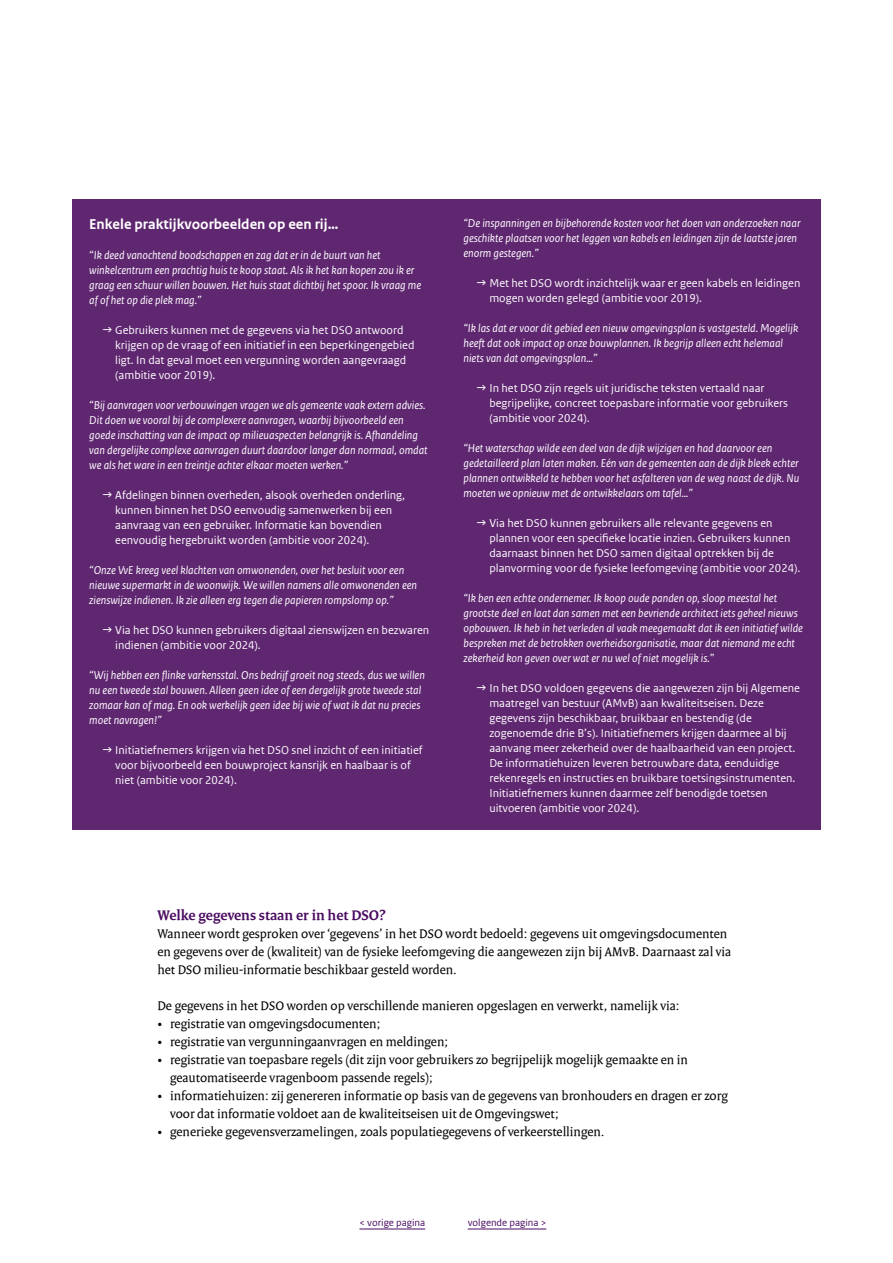
<style>
.page{position:relative;width:893px;height:1263px;background:#fff}
.page>*{position:absolute;margin:0;border:0;box-sizing:border-box;transform-origin:0 0}
.t1{font:700 15px "Rijksoverheid Sans Web Text";color:#fff}
.t2{font:700 15px "Rijksoverheid Serif Web";color:#4b0c61}
.t3{font:13.5px/18px "Rijksoverheid Serif Web";color:#000}
.t4{font:italic 12px/15px "Rijksoverheid Sans Text";color:#fff}
.t5{font:12px/15px "Rijksoverheid Sans Web Text";color:#fff}
.t6{font:10.5px "Rijksoverheid Sans Web Text";color:#4b0c61}
</style>
<div class="page">
<div style="left:72px;top:200px;width:749px;height:630px;background:#602771"></div>
<hr style="left:468px;top:1229px;width:78px;height:1px;background:#4b0c61">
<hr style="left:359px;top:1229px;width:66px;height:1px;background:#4b0c61">
<p class="t1" style="left:89px;top:216px;width:251px">Enkele praktijkvoorbeelden op een rij…</p>
<p class="t4" style="left:89px;top:248px;width:333px">“Ik deed vanochtend boodschappen en zag dat er in de buurt van het winkelcentrum een prachtig huis te koop staat. Als ik het kan kopen zou ik er graag een schuur willen bouwen. Het huis staat dichtbij het spoor. Ik vraag me af of het op die plek mag.”</p>
<p class="t5" style="left:115px;top:323px;width:301px">Gebruikers kunnen met de gegevens via het DSO antwoord krijgen op de vraag of een initiatief in een beperkingengebied ligt. In dat geval moet een vergunning worden aangevraagd (ambitie voor 2019).</p>
<p class="t4" style="left:89px;top:398px;width:340px">“Bij aanvragen voor verbouwingen vragen we als gemeente vaak extern advies.<br>Dit doen we vooral bij de complexere aanvragen, waarbij bijvoorbeeld een goede inschatting van de impact op milieuaspecten belangrijk is. Afhandeling van dergelijke complexe aanvragen duurt daardoor langer dan normaal, omdat we als het ware in een treintje achter elkaar moeten werken.”</p>
<p class="t5" style="left:115px;top:488px;width:291px">Afdelingen binnen overheden, alsook overheden onderling, kunnen binnen het DSO eenvoudig samenwerken bij een aanvraag van een gebruiker. Informatie kan bovendien eenvoudig hergebruikt worden (ambitie voor 2024).</p>
<p class="t4" style="left:89px;top:563px;width:329px">“Onze VvE kreeg veel klachten van omwonenden, over het besluit voor een nieuwe supermarkt in de woonwijk. We willen namens alle omwonenden een zienswijze indienen. Ik zie alleen erg tegen die papieren rompslomp op.”</p>
<p class="t5" style="left:115px;top:623px;width:316px">Via het DSO kunnen gebruikers digitaal zienswijzen en bezwaren indienen (ambitie voor 2024).</p>
<p class="t4" style="left:89px;top:668px;width:337px">“Wij hebben een flinke varkensstal. Ons bedrijf groeit nog steeds, dus we willen nu een tweede stal bouwen. Alleen geen idee of een dergelijk grote tweede stal zomaar kan of mag. En ook werkelijk geen idee bij wie of wat ik dat nu precies moet navragen!”</p>
<p class="t5" style="left:115px;top:743px;width:309px">Initiatiefnemers krijgen via het DSO snel inzicht of een initiatief voor bijvoorbeeld een bouwproject kansrijk en haalbaar is of niet (ambitie voor 2024).</p>
<p class="t4" style="left:463px;top:215px;width:338px">“De inspanningen en bijbehorende kosten voor het doen van onderzoeken naar geschikte plaatsen voor het leggen van kabels en leidingen zijn de laatste jaren enorm gestegen.”</p>
<p class="t5" style="left:489px;top:275px;width:312px">Met het DSO wordt inzichtelijk waar er geen kabels en leidingen mogen worden gelegd (ambitie voor 2019).</p>
<p class="t4" style="left:463px;top:320px;width:336px">“Ik las dat er voor dit gebied een nieuw omgevingsplan is vastgesteld. Mogelijk heeft dat ook impact op onze bouwplannen. Ik begrijp alleen echt helemaal niets van dat omgevingsplan…”</p>
<p class="t5" style="left:489px;top:380px;width:300px">In het DSO zijn regels uit juridische teksten vertaald naar begrijpelijke, concreet toepasbare informatie voor gebruikers (ambitie voor 2024).</p>
<p class="t4" style="left:463px;top:440px;width:337px">“Het waterschap wilde een deel van de dijk wijzigen en had daarvoor een gedetailleerd plan laten maken. Eén van de gemeenten aan de dijk bleek echter plannen ontwikkeld te hebben voor het asfalteren van de weg naast de dijk. Nu moeten we opnieuw met de ontwikkelaars om tafel…”</p>
<p class="t5" style="left:489px;top:515px;width:313px">Via het DSO kunnen gebruikers alle relevante gegevens en plannen voor een specifieke locatie inzien. Gebruikers kunnen daarnaast binnen het DSO samen digitaal optrekken bij de planvorming voor de fysieke leefomgeving (ambitie voor 2024).</p>
<p class="t4" style="left:463px;top:590px;width:341px">“Ik ben een echte ondernemer. Ik koop oude panden op, sloop meestal het grootste deel en laat dan samen met een bevriende architect iets geheel nieuws opbouwen. Ik heb in het verleden al vaak meegemaakt dat ik een initiatief wilde bespreken met de betrokken overheidsorganisatie, maar dat niemand me echt zekerheid kon geven over wat er nu wel of niet mogelijk is.”</p>
<p class="t5" style="left:489px;top:680px;width:312px">In het DSO voldoen gegevens die aangewezen zijn bij Algemene maatregel van bestuur (AMvB) aan kwaliteitseisen. Deze gegevens zijn beschikbaar, bruikbaar en bestendig (de zogenoemde drie B’s). Initiatiefnemers krijgen daarmee al bij aanvang meer zekerheid over de haalbaarheid van een project.<br>De informatiehuizen leveren betrouwbare data, eenduidige rekenregels en instructies en bruikbare toetsingsinstrumenten.<br>Initiatiefnemers kunnen daarmee zelf benodigde toetsen uitvoeren (ambitie voor 2024).</p>
<p class="t2" style="left:157px;top:906px;width:230px">Welke gegevens staan er in het DSO?</p>
<p class="t3" style="left:157px;top:924px;width:575px">Wanneer wordt gesproken over ‘gegevens’ in het DSO wordt bedoeld: gegevens uit omgevingsdocumenten en gegevens over de (kwaliteit) van de fysieke leefomgeving die aangewezen zijn bij AMvB. Daarnaast zal via het DSO milieu-informatie beschikbaar gesteld worden.</p>
<p class="t3" style="left:157px;top:996px;width:524px">De gegevens in het DSO worden op verschillende manieren opgeslagen en verwerkt, namelijk via:</p>
<p class="t3" style="left:157px;top:1014px;width:225px">• registratie van omgevingsdocumenten;</p>
<p class="t3" style="left:157px;top:1032px;width:292px">• registratie van vergunningaanvragen en meldingen;</p>
<p class="t3" style="left:170px;top:1050px;width:519px;text-indent:-13px">• registratie van toepasbare regels (dit zijn voor gebruikers zo begrijpelijk mogelijk gemaakte en in geautomatiseerde vragenboom passende regels);</p>
<p class="t3" style="left:170px;top:1086px;width:559px;text-indent:-13px">• informatiehuizen: zij genereren informatie op basis van de gegevens van bronhouders en dragen er zorg voor dat informatie voldoet aan de kwaliteitseisen uit de Omgevingswet;</p>
<p class="t3" style="left:157px;top:1122px;width:449px">• generieke gegevensverzamelingen, zoals populatiegegevens of verkeerstellingen.</p>
<p class="t6" style="left:359px;top:1216px;width:67px">&lt; vorige pagina</p>
<p class="t6" style="left:468px;top:1216px;width:80px">volgende pagina &gt;</p>
</div>
